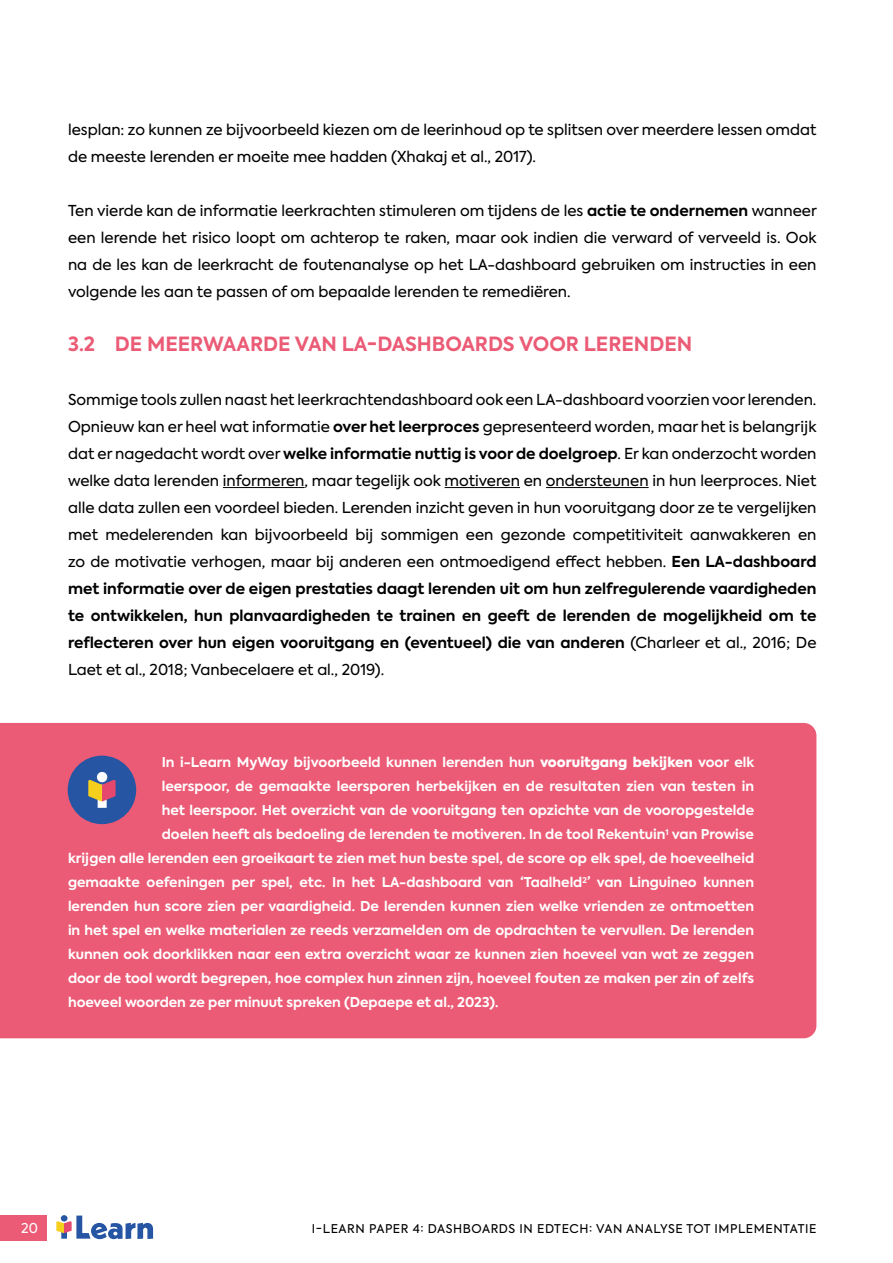
<style>
.page{position:relative;width:893px;height:1263px;background:#fff}
.page>*{position:absolute;margin:0;border:0;box-sizing:border-box;transform-origin:0 0}
.t1{font:700 19.5px "Axiforma";color:#eb5b76}
.t2{font:15px/27px "Axiforma";color:#000;text-align:justify}
.t3{font:700 13.5px "Axiforma";color:#fff}
.t4{font:13.5px "Axiforma";color:#fff}
.t5{font:12px "Axiforma";letter-spacing:.05em;color:#000}
.s1{font-weight:700}
.s2{font-weight:900}
</style>
<div class="page">
<div style="left:0;top:1215px;width:47px;height:26px;background:#eb5b76"></div>
<svg style="left:56px;top:1215px;width:97px;height:24px"></svg>
<hr style="left:223px;top:487px;width:82px;height:1px;background:#000">
<hr style="left:445px;top:487px;width:75px;height:1px;background:#000">
<hr style="left:546px;top:487px;width:103px;height:1px;background:#000">
<div style="left:0;top:723px;width:816px;height:315px;background:#eb5b76"></div>
<div style="left:68px;top:756px;width:68px;height:68px;background:#2655a3;border-radius:50%"></div>
<svg style="left:88px;top:772px;width:28px;height:36px"></svg>
<p class="t2" style="left:68px;top:116px;width:750px">lesplan: zo kunnen ze bijvoorbeeld kiezen om de leerinhoud op te splitsen over meerdere lessen omdat de meeste lerenden er moeite mee hadden (Xhakaj et al., 2017).</p>
<p class="t2" style="left:68px;top:197px;width:750px">Ten vierde kan de informatie leerkrachten stimuleren om tijdens de les <span class="s1">actie te ondernemen</span> wanneer een lerende het risico loopt om achterop te raken, maar ook indien die verward of verveeld is. Ook na de les kan de leerkracht de foutenanalyse op het LA-dashboard gebruiken om instructies in een volgende les aan te passen of om bepaalde lerenden te remediëren.</p>
<h1 class="t1" style="left:68px;top:331px;width:626px">3.2 DE MEERWAARDE VAN LA-DASHBOARDS VOOR LERENDEN</h1>
<p class="t2" style="left:68px;top:386px;width:750px">Sommige tools zullen naast het leerkrachtendashboard ook een LA-dashboard voorzien voor lerenden.<br>Opnieuw kan er heel wat informatie <span class="s1">over het leerproces</span> gepresenteerd worden, maar het is belangrijk dat er nagedacht wordt over <span class="s1">welke informatie nuttig is voor de doelgroep</span>. Er kan onderzocht worden welke data lerenden informeren, maar tegelijk ook motiveren en ondersteunen in hun leerproces. Niet alle data zullen een voordeel bieden. Lerenden inzicht geven in hun vooruitgang door ze te vergelijken met medelerenden kan bijvoorbeeld bij sommigen een gezonde competitiviteit aanwakkeren en zo de motivatie verhogen, maar bij anderen een ontmoedigend effect hebben. <span class="s1">Een LA-dashboard met informatie over de eigen prestaties daagt lerenden uit om hun zelfregulerende vaardigheden te ontwikkelen, hun planvaardigheden te trainen en geeft de lerenden de mogelijkheid om te reflecteren over hun eigen vooruitgang en (eventueel) die van anderen</span> (Charleer et al., 2016; De Laet et al., 2018; Vanbecelaere et al., 2019).</p>
<p class="t3" style="left:162px;top:753px;width:594px">In i-Learn MyWay bijvoorbeeld kunnen lerenden hun <span class="s2">vooruitgang bekijken</span> voor elk</p>
<p class="t3" style="left:162px;top:777px;width:594px">leerspoor, de gemaakte leersporen herbekijken en de resultaten zien van testen in</p>
<p class="t3" style="left:162px;top:801px;width:594px">het leerspoor. Het overzicht van de vooruitgang ten opzichte van de vooropgestelde</p>
<p class="t3" style="left:162px;top:825px;width:594px">doelen heeft als bedoeling de lerenden te motiveren. In de tool Rekentuin<sup>1</sup> van Prowise</p>
<p class="t3" style="left:68px;top:849px;width:688px">krijgen alle lerenden een groeikaart te zien met hun beste spel, de score op elk spel, de hoeveelheid</p>
<p class="t3" style="left:68px;top:873px;width:687px">gemaakte oefeningen per spel, etc. In het LA-dashboard van ‘Taalheld<sup>2</sup>’ van Linguineo kunnen</p>
<p class="t3" style="left:68px;top:897px;width:687px">lerenden hun score zien per vaardigheid. De lerenden kunnen zien welke vrienden ze ontmoetten</p>
<p class="t3" style="left:68px;top:921px;width:688px">in het spel en welke materialen ze reeds verzamelden om de opdrachten te vervullen. De lerenden</p>
<p class="t3" style="left:68px;top:945px;width:687px">kunnen ook doorklikken naar een extra overzicht waar ze kunnen zien hoeveel van wat ze zeggen</p>
<p class="t3" style="left:68px;top:969px;width:687px">door de tool wordt begrepen, hoe complex hun zinnen zijn, hoeveel fouten ze maken per zin of zelfs</p>
<p class="t3" style="left:68px;top:993px;width:432px">hoeveel woorden ze per minuut spreken (Depaepe et al., 2023).</p>
<p class="t4" style="left:21px;top:1220px;width:18px">20</p>
<p class="t5" style="left:312px;top:1221px;width:506px">I-LEARN PAPER 4: DASHBOARDS IN EDTECH: VAN ANALYSE TOT IMPLEMENTATIE</p>
</div>
